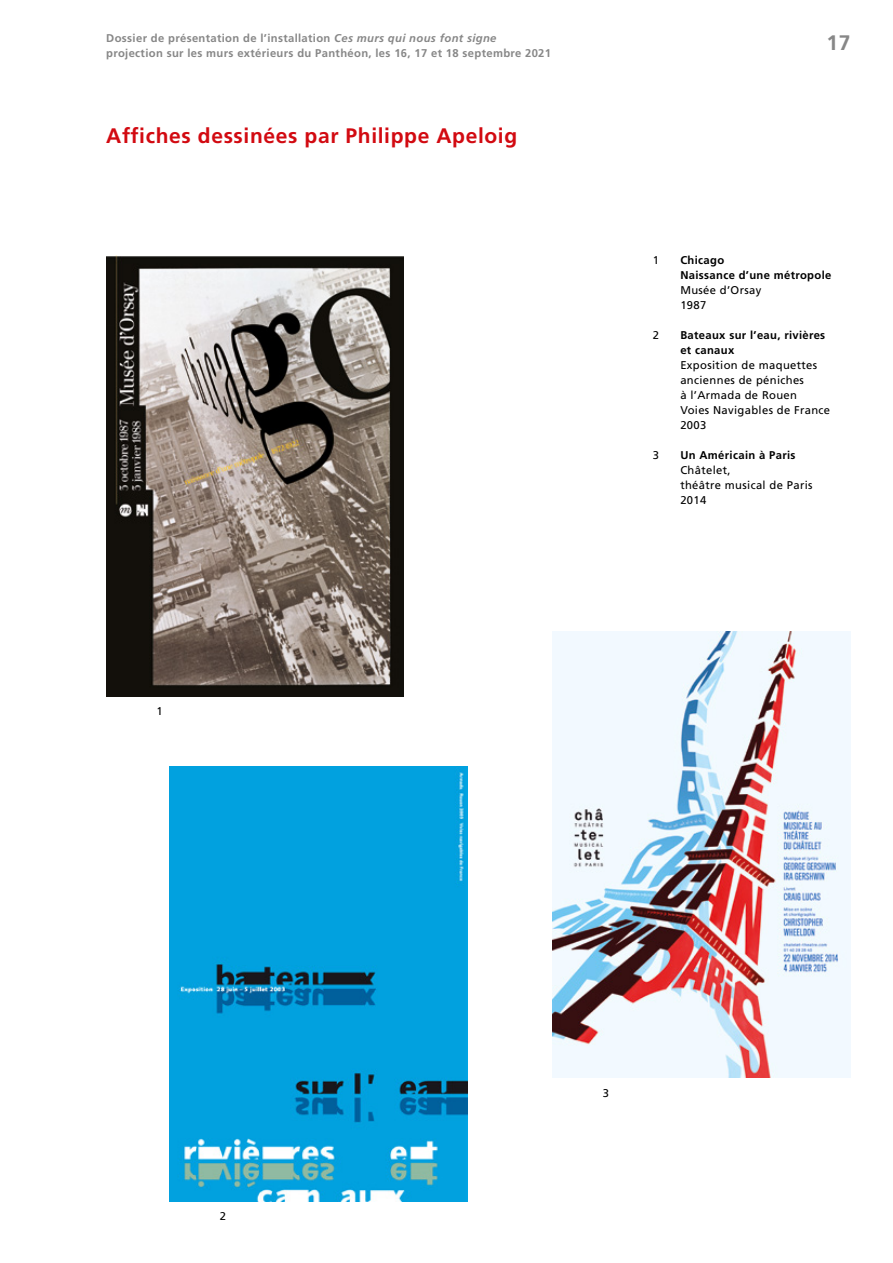
<style>
.page{position:relative;width:893px;height:1263px;background:#fff}
.page>*{position:absolute;margin:0;border:0;box-sizing:border-box;transform-origin:0 0}
.t1{font:700 21px "Frutiger LT";letter-spacing:.03em;color:#d20a11}
.t2{font:700 21px "Frutiger LT";color:#878787}
.t3{font:11.25px/15px "Frutiger LT";letter-spacing:.03em;color:#000}
.t4{font:700 11.25px/15px "Frutiger LT";letter-spacing:.03em;color:#878787}
.t5{font:700 11.25px/15px "Frutiger LT";letter-spacing:.03em;color:#000}
.s1{font-style:italic}
</style>
<div class="page">
<img style="left:106px;top:255px;width:298px;height:442px">
<img style="left:170px;top:767px;width:298px;height:434px">
<img style="left:553px;top:631px;width:297px;height:447px">
<p class="t4" style="left:106px;top:31px;width:446px">Dossier de présentation de l’installation <span class="s1">Ces murs qui nous font signe </span>projection sur les murs extérieurs du Panthéon, les 16, 17 et 18 septembre 2021</p>
<h1 class="t2" style="left:826px;top:30px;width:25px">17</h1>
<h1 class="t1" style="left:106px;top:124px;width:412px">Affiches dessinées par Philippe Apeloig</h1>
<p class="t3" style="left:156px;top:704px;width:8px">1</p>
<p class="t3" style="left:653px;top:252px;width:8px">1</p>
<p class="t3" style="left:653px;top:327px;width:8px">2</p>
<p class="t3" style="left:653px;top:447px;width:8px">3</p>
<p class="t5" style="left:680px;top:252px;width:153px">Chicago<br>Naissance d’une métropole</p>
<p class="t3" style="left:680px;top:282px;width:82px">Musée d’Orsay<br>1987</p>
<p class="t5" style="left:680px;top:327px;width:146px">Bateaux sur l’eau, rivières et canaux</p>
<p class="t3" style="left:680px;top:357px;width:151px">Exposition de maquettes anciennes de péniches<br>à l’Armada de Rouen<br>Voies Navigables de France<br>2003</p>
<p class="t5" style="left:680px;top:447px;width:117px">Un Américain à Paris</p>
<p class="t3" style="left:680px;top:462px;width:134px">Châtelet,<br>théâtre musical de Paris<br>2014</p>
<p class="t3" style="left:220px;top:1209px;width:8px">2</p>
<p class="t3" style="left:603px;top:1086px;width:8px">3</p>
</div>
